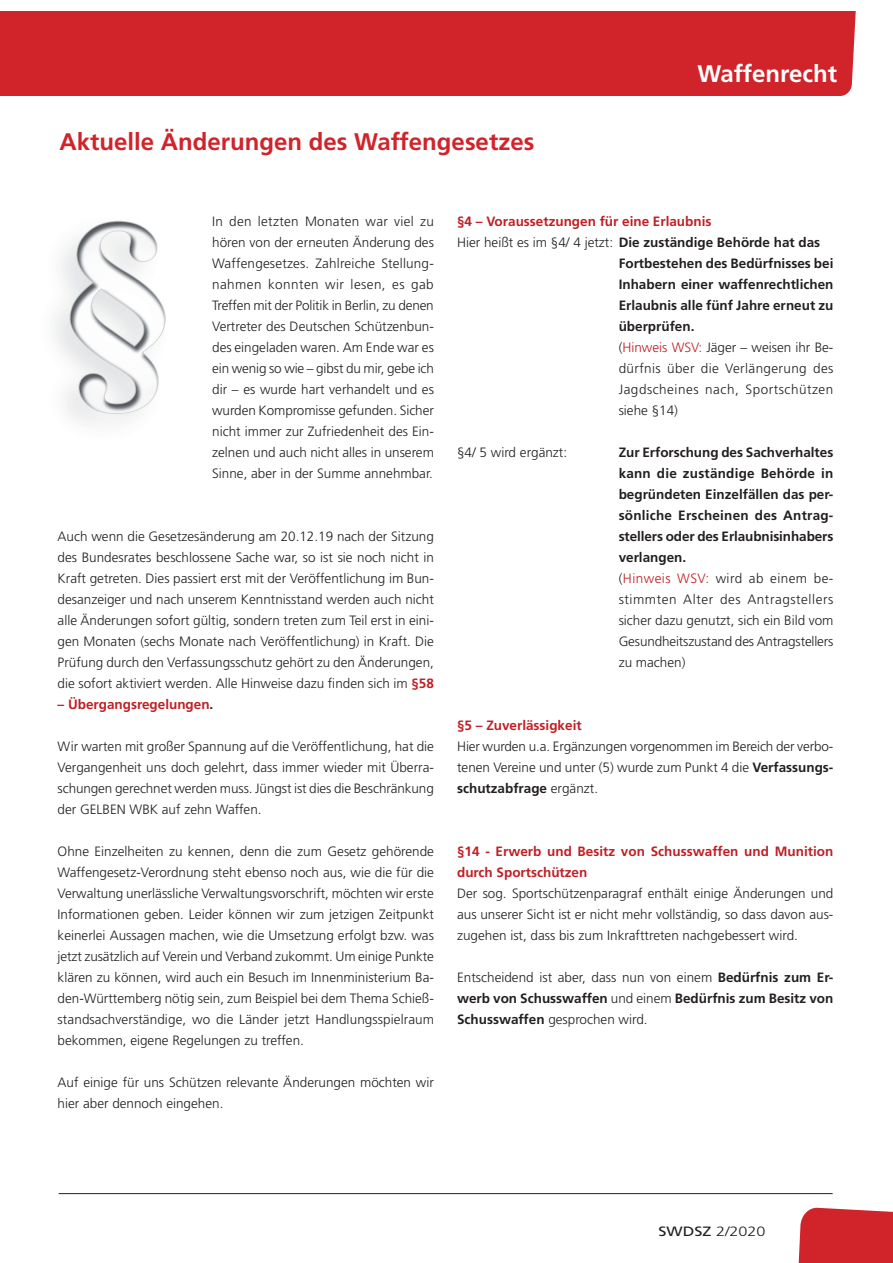
<style>
.page{position:relative;width:893px;height:1263px;background:#fff}
.page>*{position:absolute;margin:0;border:0;box-sizing:border-box;transform-origin:0 0}
.Überschrift_16_Punkt{font:700 24px "Frutiger LT Std";color:#d1232a}
.t1{font:700 24px "Frutiger LT Std";color:#fff}
.gang{font:300 13.5px/21px "Frutiger LT Std";color:#231f20;text-align:justify}
.gang-2{font:700 13.5px/21px "Frutiger LT Std";color:#231f20;text-align:justify}
.gang-3{font:700 13.5px/21px "Frutiger LT Std";color:#c01f24}
.gang-4{font:300 13.5px "Frutiger LT Std";color:#231f20;scale:1.2 1}
.s1{font-weight:700;color:#c01f24}
.s2{color:#231f20}
.s3{font-weight:300}
.s4{color:#c01f24}
.s5{font-weight:700}
.s6{font-weight:400}
</style>
<div class="page">
<hr style="left:59px;top:1193px;width:774px;height:1px;background:#231f20">
<div style="left:0;top:11px;width:856px;height:85px;background:#d1232a"></div>
<svg style="left:798px;top:1207px;width:95px;height:56px;background:#d4333a"></svg>
<img style="left:53px;top:220px;width:113px;height:203px">
<p class="Überschrift_16_Punkt" style="left:60px;top:127px;width:476px">Aktuelle Änderungen des Waffengesetzes</p>
<p class="t1" style="left:697px;top:59px;width:141px">Waffenrecht</p>
<p class="gang" style="left:212px;top:211px;width:223px">In den letzten Monaten war viel zu hören von der erneuten Änderung des Waffengesetzes. Zahlreiche Stellung&shy;nahmen konnten wir lesen, es gab Treffen mit der Politik in Berlin, zu denen Vertreter des Deutschen Schützenbun&shy;des eingeladen waren. Am Ende war es ein wenig so wie – gibst du mir, gebe ich dir – es wurde hart verhandelt und es wurden Kompromisse gefunden. Sicher nicht immer zur Zufriedenheit des Ein&shy;zelnen und auch nicht alles in unserem Sinne, aber in der Summe annehmbar.</p>
<p class="gang" style="left:58px;top:526px;width:378px">Auch wenn die Gesetzesänderung am 20.12.19 nach der Sitzung des Bundesrates beschlossene Sache war, so ist sie noch nicht in Kraft getreten. Dies passiert erst mit der Veröffentlichung im Bun&shy;desanzeiger und nach unserem Kenntnisstand werden auch nicht alle Änderungen sofort gültig, sondern treten zum Teil erst in eini&shy;gen Monaten (sechs Monate nach Veröffentlichung) in Kraft. Die Prüfung durch den Verfassungsschutz gehört zu den Änderungen, die sofort aktiviert werden. Alle Hinweise dazu finden sich im <span class="s1">§58</span></p>
<p class="gang-3" style="left:58px;top:694px;width:157px">– Übergangsregelungen<span class="s2">.</span></p>
<p class="gang" style="left:58px;top:736px;width:378px">Wir warten mit großer Spannung auf die Veröffentlichung, hat die Vergangenheit uns doch gelehrt, dass immer wieder mit Überra&shy;schungen gerechnet werden muss. Jüngst ist dies die Beschränkung der GELBEN WBK auf zehn Waffen.</p>
<p class="gang" style="left:58px;top:841px;width:378px">Ohne Einzelheiten zu kennen, denn die zum Gesetz gehörende Waffengesetz-Verordnung steht ebenso noch aus, wie die für die Verwaltung unerlässliche Verwaltungsvorschrift, möchten wir erste Informationen geben. Leider können wir zum jetzigen Zeitpunkt keinerlei Aussagen machen, wie die Umsetzung erfolgt bzw. was jetzt zusätzlich auf Verein und Verband zukommt. Um einige Punkte klären zu können, wird auch ein Besuch im Innenministerium Ba&shy;den-Württemberg nötig sein, zum Beispiel bei dem Thema Schieß&shy;standsachverständige, wo die Länder jetzt Handlungsspielraum bekommen, eigene Regelungen zu treffen.</p>
<p class="gang" style="left:58px;top:1072px;width:378px">Auf einige für uns Schützen relevante Änderungen möchten wir hier aber dennoch eingehen.</p>
<p class="gang-3" style="left:457px;top:211px;width:256px">§4 – Voraussetzungen für eine Erlaubnis</p>
<p class="gang-2" style="left:457px;top:232px;width:365px"><span class="s3">Hier heißt es im §4/ 4 jetzt:</span> Die zuständige Behörde hat das</p>
<p class="gang-2" style="left:619px;top:253px;width:216px">Fortbestehen des Bedürfnisses bei Inhabern einer waffenrechtlichen Erlaubnis alle fünf Jahre erneut zu überprüfen.</p>
<p class="gang" style="left:619px;top:337px;width:216px">(<span class="s4">Hinweis WSV:</span> Jäger – weisen ihr Be&shy;dürfnis über die Verlängerung des Jagdscheines nach, Sportschützen siehe §14)</p>
<p class="gang" style="left:457px;top:442px;width:112px">§4/ 5 wird ergänzt:</p>
<p class="gang-2" style="left:619px;top:442px;width:216px">Zur Erforschung des Sachverhaltes</p>
<p class="gang-2" style="left:619px;top:463px;width:216px">kann die zuständige Behörde in begründeten Einzelfällen das per&shy;sönliche Erscheinen des Antrag&shy;stellers oder des Erlaubnisinhabers verlangen.</p>
<p class="gang" style="left:619px;top:568px;width:216px">(<span class="s4">Hinweis WSV:</span> wird ab einem be&shy;stimmten Alter des Antragstellers sicher dazu genutzt, sich ein Bild vom Gesundheitszustand des Antragstellers zu machen)</p>
<p class="gang-3" style="left:457px;top:715px;width:126px">§5 – Zuverlässigkeit</p>
<p class="gang" style="left:457px;top:736px;width:378px">Hier wurden u.a. Ergänzungen vorgenommen im Bereich der verbo&shy;tenen Vereine und unter (5) wurde zum Punkt 4 die <span class="s5">Verfassungs&shy;schutzabfrage</span> ergänzt.</p>
<p class="gang-3" style="left:457px;top:841px;width:378px">§14 - Erwerb und Besitz von Schusswaffen und Munition durch Sportschützen</p>
<p class="gang" style="left:457px;top:883px;width:378px">Der sog. Sportschützenparagraf enthält einige Änderungen und aus unserer Sicht ist er nicht mehr vollständig, so dass davon aus&shy;zugehen ist, dass bis zum Inkrafttreten nachgebessert wird.</p>
<p class="gang-2" style="left:457px;top:967px;width:378px"><span class="s3">Entscheidend ist aber, dass nun von einem</span> Bedürfnis zum Er&shy;werb von Schusswaffen <span class="s3">und einem</span> Bedürfnis zum Besitz von Schusswaffen <span class="s3">gesprochen wird.</span></p>
<p class="gang-4" style="left:658px;top:1223px;width:91px"><span class="s6">SWDSZ</span> 2/2020</p>
</div>
